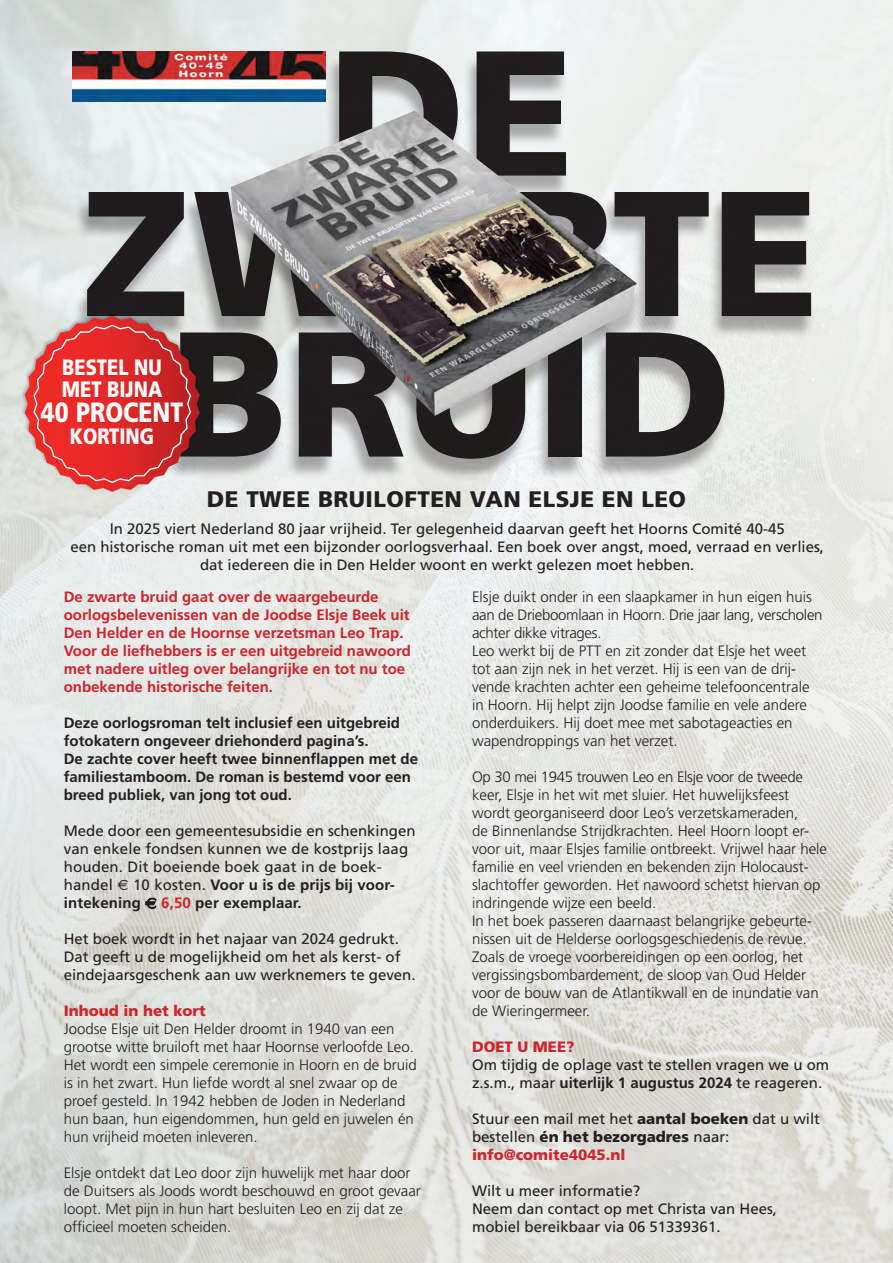
<style>
.page{position:relative;width:893px;height:1263px;background:#fff}
.page>*{position:absolute;margin:0;border:0;box-sizing:border-box;transform-origin:0 0}
.t1{font:900 177.75px/140.6px "Frutiger";color:#231f20;text-align:center}
.t2{font:900 27.75px "Frutiger";color:#fff;scale:.83 1}
.t3{font:900 22.5px "Frutiger";letter-spacing:.02em;color:#231f20}
.t4{font:900 22.2px/22.2px "Frutiger";color:#fff;scale:.83 1}
.t5{font:300 15px/18px "Frutiger";color:#231f20}
.t6{font:15px/18px "Frutiger";color:#231f20}
.t7{font:700 15px/18px "Frutiger";color:#231f20}
.t8{font:700 15px/18px "Frutiger";color:#d1232a}
.t9{font:300 15px/18px "Frutiger";letter-spacing:-.02em;color:#231f20}
.t10{font:900 15px "Frutiger";color:#d1232a}
.s1{font-weight:400}
.s2{color:#d1232a}
.s3{font-weight:700}
.s4{font-weight:900}
</style>
<div class="page">
<img style="left:0;top:0;width:893px;height:1263px">
<div style="left:73px;top:56px;width:742px;height:426px;background:#231f20;opacity:.35"></div>
<img style="left:19px;top:310px;width:184px;height:185px">
<svg style="left:25px;top:316px;width:175px;height:176px"></svg>
<div style="left:223px;top:118px;width:421px;height:320px;background:#231f20;opacity:.28"></div>
<img style="left:231px;top:112px;width:181px;height:91px">
<img style="left:72px;top:51px;width:253px;height:50px">
<svg style="left:117px;top:880px;width:11px;height:10px"></svg>
<svg style="left:145px;top:898px;width:11px;height:11px"></svg>
<h1 class="t1" style="left:83px;top:43px;width:739px">DE<br>ZWARTE<br>BRUID</h1>
<p class="t3" style="left:207px;top:485px;width:481px">DE TWEE BRUILOFTEN VAN ELSJE EN LEO</p>
<p class="t4" style="left:62px;top:356px;width:123px">BESTEL NU<br>MET BIJNA</p>
<p class="t2" style="left:41px;top:395px;width:173px">40 PROCENT</p>
<p class="t4" style="left:70px;top:425px;width:103px">KORTING</p>
<p class="t6" style="left:110px;top:520px;width:676px">In 2025 viert Nederland 80 jaar vrijheid. Ter gelegenheid daarvan geeft het Hoorns Comité 40-45</p>
<p class="t6" style="left:70px;top:538px;width:755px;text-align:center">een historische roman uit met een bijzonder oorlogsverhaal. Een boek over angst, moed, verraad en verlies, dat iedereen die in Den Helder woont en werkt gelezen moet hebben.</p>
<p class="t8" style="left:64px;top:588px;width:349px">De zwarte bruid gaat over de waargebeurde oorlogsbelevenissen van de Joodse Elsje Beek uit Den Helder en de Hoornse verzetsman Leo Trap.<br>Voor de liefhebbers is er een uitgebreid nawoord met nadere uitleg over belangrijke en tot nu toe onbekende historische feiten.</p>
<p class="t7" style="left:64px;top:714px;width:338px">Deze oorlogsroman telt inclusief een uitgebreid fotokatern ongeveer driehonderd pagina’s.</p>
<p class="t7" style="left:64px;top:750px;width:356px">De zachte cover heeft twee binnenflappen met de familiestamboom. De roman is bestemd voor een breed publiek, van jong tot oud.</p>
<p class="t6" style="left:64px;top:822px;width:353px">Mede door een gemeentesubsidie en schenkingen van enkele fondsen kunnen we de kostprijs laag houden. Dit boeiende boek gaat in de boek-</p>
<p class="t6" style="left:64px;top:876px;width:51px">handel</p>
<p class="t7" style="left:133px;top:876px;width:263px"><span class="s1">10 kosten.</span> Voor u is de prijs bij voor-</p>
<p class="t7" style="left:64px;top:894px;width:79px">intekening</p>
<p class="t7" style="left:161px;top:894px;width:142px"><span class="s2">6,50</span> per exemplaar.</p>
<p class="t6" style="left:64px;top:930px;width:353px">Het boek wordt in het najaar van 2024 gedrukt.<br>Dat geeft u de mogelijkheid om het als kerst- of eindejaarsgeschenk aan uw werknemers te geven.</p>
<p class="t10" style="left:64px;top:1002px;width:144px">Inhoud in het kort</p>
<p class="t5" style="left:64px;top:1020px;width:355px">Joodse Elsje uit Den Helder droomt in 1940 van een grootse witte bruiloft met haar Hoornse verloofde Leo.<br>Het wordt een simpele ceremonie in Hoorn en de bruid is in het zwart. Hun liefde wordt al snel zwaar op de proef gesteld. In 1942 hebben de Joden in Nederland hun baan, hun eigendommen, hun geld en juwelen én hun vrijheid moeten inleveren.</p>
<p class="t5" style="left:64px;top:1164px;width:359px">Elsje ontdekt dat Leo door zijn huwelijk met haar door de Duitsers als Joods wordt beschouwd en groot gevaar loopt. Met pijn in hun hart besluiten Leo en zij dat ze officieel moeten scheiden.</p>
<p class="t9" style="left:472px;top:588px;width:352px">Elsje duikt onder in een slaapkamer in hun eigen huis aan de Drieboomlaan in Hoorn. Drie jaar lang, verscholen achter dikke vitrages.</p>
<p class="t5" style="left:472px;top:642px;width:339px">Leo werkt bij de PTT en zit zonder dat Elsje het weet tot aan zijn nek in het verzet. Hij is een van de drij&shy;vende krachten achter een geheime telefooncentrale in Hoorn. Hij helpt zijn Joodse familie en vele andere onderduikers. Hij doet mee met sabotageacties en wapendroppings van het verzet.</p>
<p class="t5" style="left:472px;top:768px;width:332px">Op 30 mei 1945 trouwen Leo en Elsje voor de tweede keer, Elsje in het wit met sluier. Het huwelijksfeest wordt georganiseerd door Leo’s verzetskameraden,</p>
<p class="t5" style="left:472px;top:822px;width:357px">de Binnenlandse Strijdkrachten. Heel Hoorn loopt er&shy;voor uit, maar Elsjes familie ontbreekt. Vrijwel haar hele familie en veel vrienden en bekenden zijn Holocaust-</p>
<p class="t5" style="left:472px;top:876px;width:350px">slachtoffer geworden. Het nawoord schetst hiervan op indringende wijze een beeld.</p>
<p class="t5" style="left:472px;top:912px;width:348px">In het boek passeren daarnaast belangrijke gebeurte&shy;nissen uit de Helderse oorlogsgeschiedenis de revue.<br>Zoals de vroege voorbereidingen op een oorlog, het vergissingsbombardement, de sloop van Oud Helder voor de bouw van de Atlantikwall en de inundatie van de Wieringermeer.</p>
<p class="t10" style="left:472px;top:1038px;width:104px">DOET U MEE?</p>
<p class="t6" style="left:472px;top:1056px;width:359px">Om tijdig de oplage vast te stellen vragen we u om z.s.m., maar <span class="s3">uiterlijk 1 augustus 2024</span> te reageren.</p>
<p class="t6" style="left:472px;top:1110px;width:350px">Stuur een mail met het <span class="s4">aantal boeken</span> dat u wilt bestellen <span class="s4">én het bezorgadres</span> naar:</p>
<p class="t10" style="left:472px;top:1146px;width:155px">info@comite4045.nl</p>
<p class="t6" style="left:472px;top:1182px;width:170px">Wilt u meer informatie?</p>
<p class="t6" style="left:472px;top:1200px;width:307px">Neem dan contact op met Christa van Hees,</p>
<p class="t6" style="left:472px;top:1218px;width:250px">mobiel bereikbaar via 06 51339361.</p>
</div>
